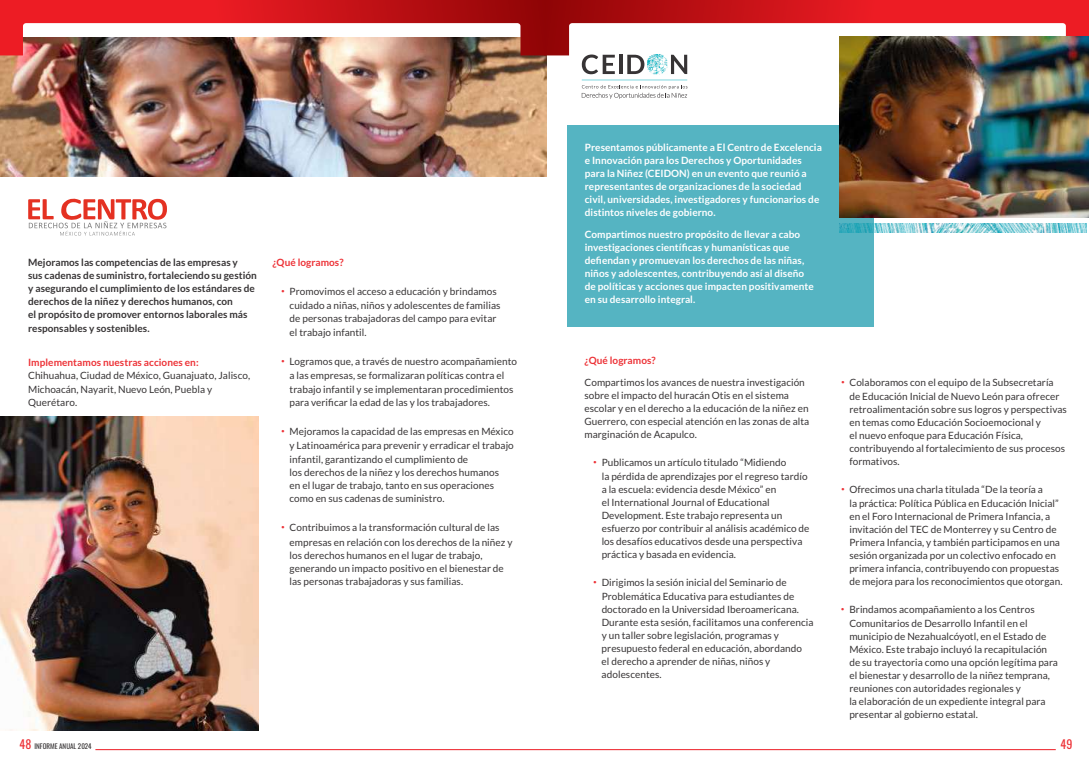
<style>
.page{position:relative;width:1089px;height:772px;background:#fff}
.page>*{position:absolute;margin:0;border:0;box-sizing:border-box;transform-origin:0 0}
.t1{font:12px "Oswald";color:#ed3237}
.t2{font:10px/13px "Lato";letter-spacing:.005em;color:#373435}
.t3{font:700 10px/13px "Lato";letter-spacing:.005em;color:#fefefe}
.t4{font:700 10px/13.2px "Lato";letter-spacing:.005em;color:#373435}
.t5{font:700 10px "Lato";letter-spacing:.005em;color:#ed3237}
.t6{font:7px "Oswald";color:#373435}
.s1{font-size:16.2px;color:#ed3237}
.s2{font-size:12px;color:#ed3237}
</style>
<div class="page">
<div style="left:567px;top:125px;width:307px;height:201px;background:#55b4c2"></div>
<img style="left:0;top:74px;width:546px;height:102px">
<svg style="left:28px;top:198px;width:139px;height:37px"></svg>
<hr style="left:581px;top:80px;width:106px;height:1px;background:#3fc1cd">
<svg style="left:582px;top:85px;width:105px;height:14px"></svg>
<img style="left:839px;top:74px;width:249px;height:143px">
<img style="left:840px;top:223px;width:246px;height:9px">
<img style="left:0;top:0;width:1088px;height:74px">
<img style="left:0;top:416px;width:258px;height:314px">
<hr style="left:95px;top:748px;width:960px;height:1px;background:#ed1c24">
<p class="t4" style="left:28px;top:256px;width:230px">Mejoramos las competencias de las empresas y<br>sus cadenas de suministro, fortaleciendo su gestión y asegurando el cumplimiento de los estándares de derechos de la niñez y derechos humanos, con<br>el propósito de promover entornos laborales más responsables y sostenibles.</p>
<p class="t5" style="left:28px;top:358px;width:172px">Implementamos nuestras acciones en:</p>
<p class="t2" style="left:28px;top:369px;width:223px">Chihuahua, Ciudad de México, Guanajuato, Jalisco,<br>Michoacán, Nayarit, Nuevo León, Puebla y<br>Querétaro.</p>
<p class="t5" style="left:272px;top:257px;width:73px">¿Qué logramos?</p>
<p class="t2" style="left:290px;top:284px;width:212px;line-height:14.7px;text-indent:-9px"><span class="s1">·</span> Promovimos el acceso a educación y brindamos cuidado a niñas, niños y adolescentes de familias</p>
<p class="t2" style="left:289px;top:312px;width:208px">de personas trabajadoras del campo para evitar el trabajo infantil.</p>
<p class="t2" style="left:281px;top:354px;width:238px;line-height:14.7px;text-align:center"><span class="s1">·</span> Logramos que, a través de nuestro acompañamiento a las empresas, se formalizaran políticas contra el</p>
<p class="t2" style="left:289px;top:382px;width:225px">trabajo infantil y se implementaran procedimientos para verificar la edad de las y los trabajadores.</p>
<p class="t2" style="left:281px;top:424px;width:234px;line-height:14.7px;text-align:right"><span class="s1">·</span> Mejoramos la capacidad de las empresas en México y Latinoamérica para prevenir y erradicar el trabajo</p>
<p class="t2" style="left:289px;top:452px;width:211px">infantil, garantizando el cumplimiento de<br>los derechos de la niñez y los derechos humanos en el lugar de trabajo, tanto en sus operaciones como en sus cadenas de suministro.</p>
<p class="t2" style="left:289px;top:520px;width:224px;line-height:14.7px;text-indent:-9px"><span class="s1">·</span> Contribuimos a la transformación cultural de las empresas en relación con los derechos de la niñez y</p>
<p class="t2" style="left:289px;top:549px;width:216px">los derechos humanos en el lugar de trabajo, generando un impacto positivo en el bienestar de las personas trabajadoras y sus familias.</p>
<p class="t3" style="left:585px;top:141px;width:239px">Presentamos públicamente a El Centro de Excelencia e Innovación para los Derechos y Oportunidades para la Niñez (CEIDON) en un evento que reunió a representantes de organizaciones de la sociedad civil, universidades, investigadores y funcionarios de distintos niveles de gobierno.</p>
<p class="t3" style="left:585px;top:228px;width:231px">Compartimos nuestro propósito de llevar a cabo investigaciones científicas y humanísticas que defiendan y promuevan los derechos de las niñas, niños y adolescentes, contribuyendo así al diseño de políticas y acciones que impacten positivamente en su desarrollo integral.</p>
<p class="t5" style="left:584px;top:356px;width:73px">¿Qué logramos?</p>
<p class="t2" style="left:584px;top:376px;width:226px">Compartimos los avances de nuestra investigación sobre el impacto del huracán Otis en el sistema escolar y en el derecho a la educación de la niñez en Guerrero, con especial atención en las zonas de alta marginación de Acapulco.</p>
<p class="t2" style="left:601px;top:455px;width:207px;line-height:14.4px;text-indent:-9px"><span class="s1">·</span> Publicamos un artículo titulado “Midiendo<br>la pérdida de aprendizajes por el regreso tardío</p>
<p class="t2" style="left:601px;top:483px;width:209px">a la escuela: evidencia desde México” en<br>el International Journal of Educational Development. Este trabajo representa un esfuerzo por contribuir al análisis académico de los desafíos educativos desde una perspectiva práctica y basada en evidencia.</p>
<p class="t2" style="left:601px;top:575px;width:194px;line-height:14.4px;text-indent:-9px"><span class="s1">·</span> Dirigimos la sesión inicial del Seminario de<br>Problemática Educativa para estudiantes de</p>
<p class="t2" style="left:601px;top:603px;width:213px">doctorado en la Universidad Iberoamericana.<br>Durante esta sesión, facilitamos una conferencia y un taller sobre legislación, programas y presupuesto federal en educación, abordando<br>el derecho a aprender de niñas, niños y adolescentes.</p>
<p class="t2" style="left:849px;top:375px;width:211px;line-height:14.4px;text-indent:-9px"><span class="s1">·</span> Colaboramos con el equipo de la Subsecretaría de Educación Inicial de Nuevo León para ofrecer</p>
<p class="t2" style="left:849px;top:403px;width:219px">retroalimentación sobre sus logros y perspectivas en temas como Educación Socioemocional y<br>el nuevo enfoque para Educación Física, contribuyendo al fortalecimiento de sus procesos formativos.</p>
<p class="t2" style="left:849px;top:482px;width:211px;line-height:14.4px;text-indent:-9px"><span class="s1">·</span> Ofrecimos una charla titulada “De la teoría a<br>la práctica: Política Pública en Educación Inicial”</p>
<p class="t2" style="left:849px;top:510px;width:214px">en el Foro Internacional de Primera Infancia, a invitación del TEC de Monterrey y su Centro de Primera Infancia, y también participamos en una sesión organizada por un colectivo enfocado en primera infancia, contribuyendo con propuestas de mejora para los reconocimientos que otorgan.</p>
<p class="t2" style="left:840px;top:602px;width:195px;line-height:14.4px;text-align:center"><span class="s1">·</span> Brindamos acompañamiento a los Centros<br>Comunitarios de Desarrollo Infantil en el</p>
<p class="t2" style="left:849px;top:630px;width:210px">municipio de Nezahualcóyotl, en el Estado de México. Este trabajo incluyó la recapitulación de su trayectoria como una opción legítima para el bienestar y desarrollo de la niñez temprana, reuniones con autoridades regionales y<br>la elaboración de un expediente integral para presentar al gobierno estatal.</p>
<p class="t6" style="left:20px;top:740px;width:74px"><span class="s2">48</span> INFORME ANUAL 2024</p>
<p class="t1" style="left:1060px;top:734px;width:13px">49</p>
</div>
